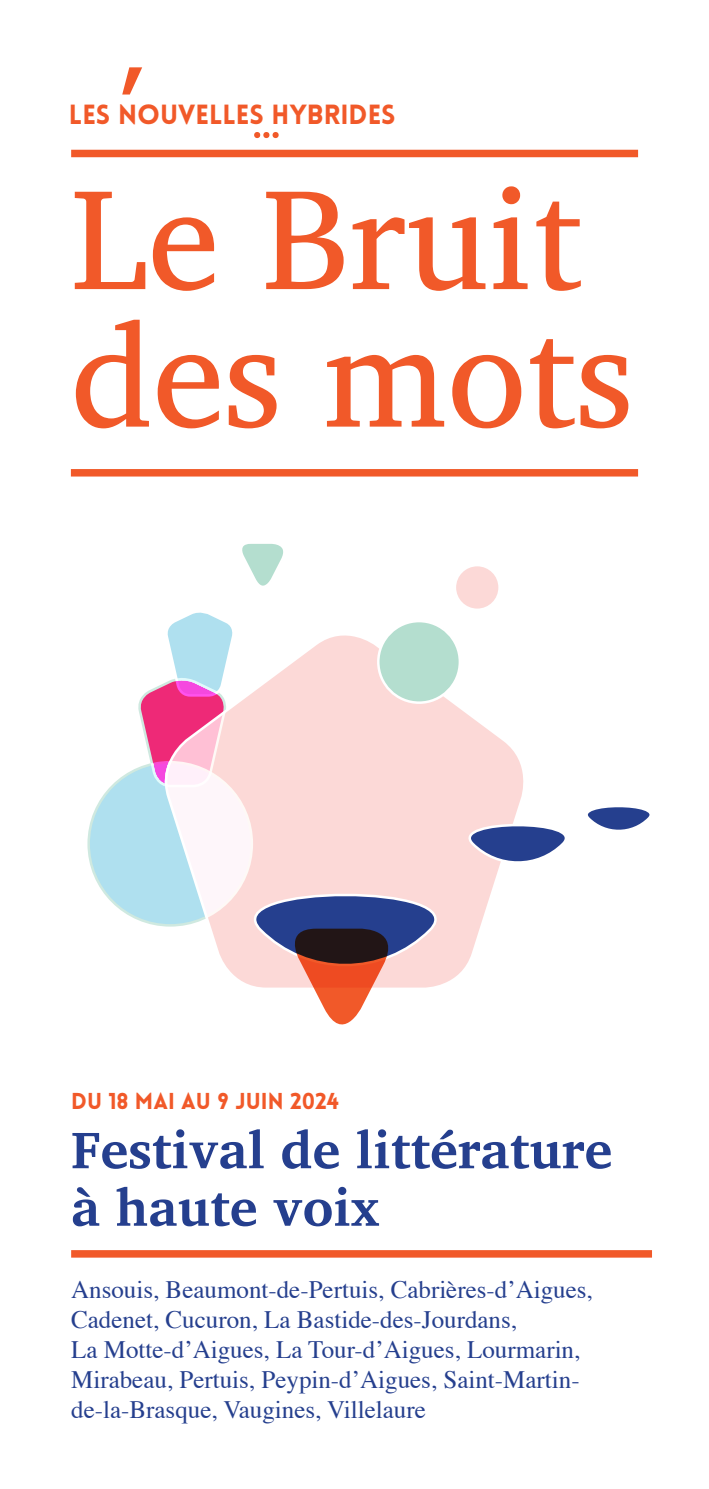
<style>
.page{position:relative;width:709px;height:1489px;background:#fff}
.page>*{position:absolute;margin:0;border:0;box-sizing:border-box;transform-origin:0 0}
.t1{font:145px/137.5px "Charis SIL";color:#f15929}
.t2{font:700 52.5px/57.5px "Charis SIL";color:#253f8e}
.t3{font:900 27px "Lovelo";color:#f15929}
.t4{font:25px/30px "Times";color:#253f8e}
.t5{font:900 22.5px "Lovelo";color:#f15929}
</style>
<div class="page">
<svg style="left:157px;top:635px;width:367px;height:301px"></svg>
<svg style="left:448px;top:798px;width:202px;height:70px"></svg>
<svg style="left:254px;top:132px;width:25px;height:6px"></svg>
<svg style="left:122px;top:67px;width:20px;height:27px"></svg>
<div style="left:71px;top:469px;width:567px;height:7px;background:#f15929"></div>
<svg style="left:71px;top:1250px;width:581px;height:7px;background:#f15c2c"></svg>
<div style="left:71px;top:150px;width:567px;height:7px;background:#f15929"></div>
<svg style="left:137px;top:612px;width:99px;height:176px"></svg>
<svg style="left:214px;top:879px;width:266px;height:146px"></svg>
<svg style="left:242px;top:544px;width:41px;height:42px"></svg>
<svg style="left:89px;top:762px;width:163px;height:163px;fill:#afe0ef"></svg>
<div style="left:378px;top:621px;width:82px;height:81px;background:#b4decf;border-radius:50%"></div>
<div style="left:377px;top:620px;width:84px;height:84px;border:2px solid #fff;border-radius:50%"></div>
<div style="left:455px;top:565px;width:44px;height:45px;background:#fcd9d7;border-radius:50%"></div>
<div style="left:453px;top:564px;width:48px;height:47px;border:2px solid #fff;border-radius:50%"></div>
<p class="t3" style="left:69px;top:98px;width:328px">LES NOUVELLES HYBRIDES</p>
<h1 class="t1" style="left:71px;top:170px;width:564px">Le Bruit des mots</h1>
<p class="t5" style="left:71px;top:1086px;width:269px">DU 18 MAI AU 9 JUIN 2024</p>
<h2 class="t2" style="left:71px;top:1121px;width:542px">Festival de littérature à haute voix</h2>
<p class="t4" style="left:71px;top:1272px;width:523px">Ansouis, Beaumont-de-Pertuis, Cabrières-d’Aigues, Cadenet, Cucuron, La Bastide-des-Jourdans,<br>La Motte-d’Aigues, La Tour-d’Aigues, Lourmarin, Mirabeau, Pertuis, Peypin-d’Aigues, Saint-Martin&shy;de-la-Brasque, Vaugines, Villelaure</p>
</div>
